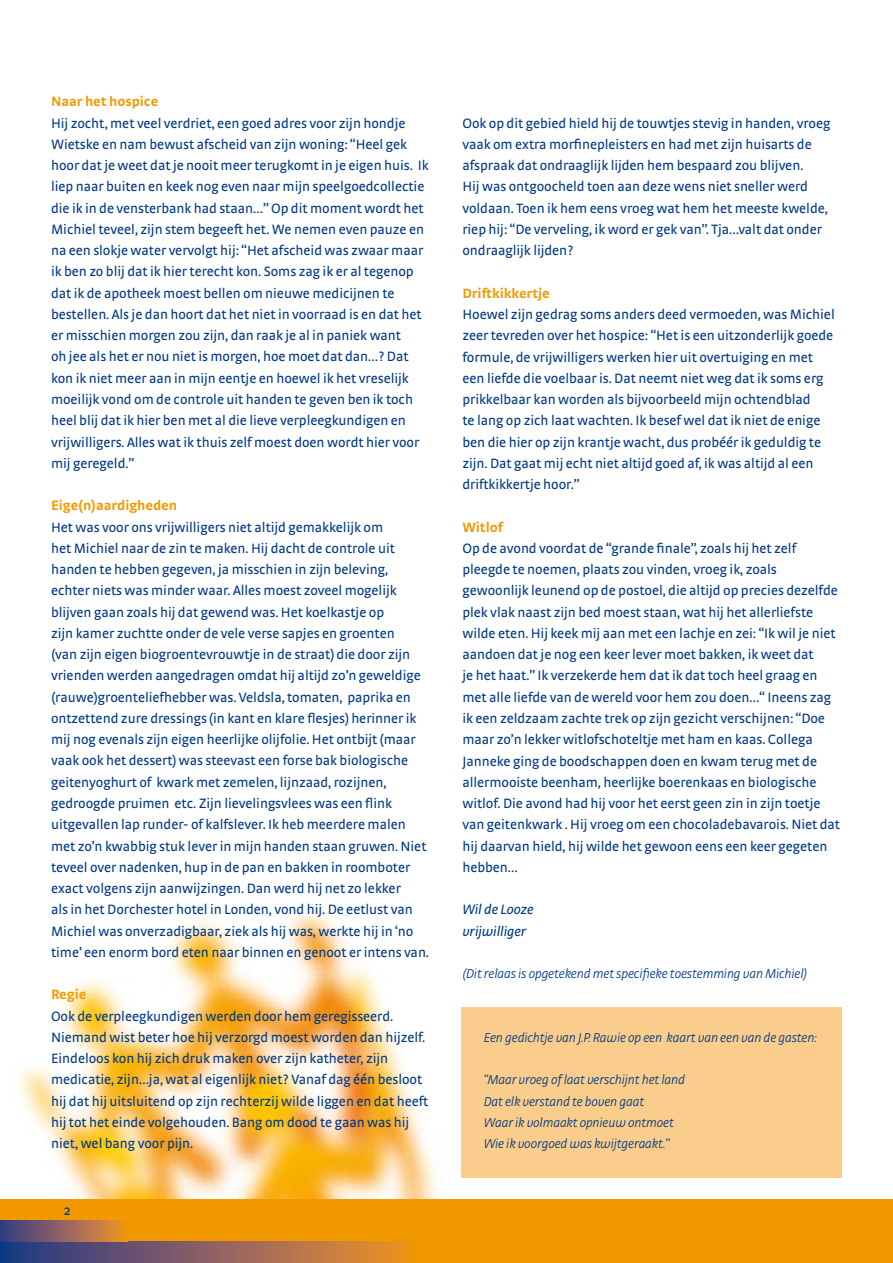
<style>
.page{position:relative;width:893px;height:1263px;background:#fff}
.page>*{position:absolute;margin:0;border:0;box-sizing:border-box;transform-origin:0 0}
.t1{font:14.25px/21.3px "Strada";letter-spacing:-.005em;color:#003883}
.t2{font:700 14.25px "Strada";letter-spacing:-.005em;color:#f39900}
.t3{font:italic 14.25px/21.3px "Strada";letter-spacing:-.005em;color:#003883}
.t4{font:italic 300 13.5px/21.3px "Strada";letter-spacing:-.01em;color:#003883}
</style>
<div class="page">
<img style="left:18px;top:909px;width:417px;height:290px">
<div style="left:0;top:1199px;width:893px;height:64px;background:#f39900"></div>
<svg style="left:0;top:1242px;width:410px;height:21px;background:#88615d"></svg>
<svg style="left:0;top:1220px;width:124px;height:22px;background:#90645b"></svg>
<div style="left:461px;top:1007px;width:381px;height:171px;background:#fbcd8c"></div>
<p class="t2" style="left:51px;top:93px;width:109px">Naar het hospice</p>
<p class="t1" style="left:51px;top:112px;width:379px">Hij zocht, met veel verdriet, een goed adres voor zijn hondje Wietske en nam bewust afscheid van zijn woning: “Heel gek hoor dat je weet dat je nooit meer terugkomt in je eigen huis. Ik liep naar buiten en keek nog even naar mijn speelgoedcollectie die ik in de vensterbank had staan…” Op dit moment wordt het Michiel teveel, zijn stem begeeft het. We nemen even pauze en na een slokje water vervolgt hij: “Het afscheid was zwaar maar ik ben zo blij dat ik hier terecht kon. Soms zag ik er al tegenop dat ik de apotheek moest bellen om nieuwe medicijnen te bestellen. Als je dan hoort dat het niet in voorraad is en dat het er misschien morgen zou zijn, dan raak je al in paniek want<br>oh jee als het er nou niet is morgen, hoe moet dat dan…? Dat kon ik niet meer aan in mijn eentje en hoewel ik het vreselijk moeilijk vond om de controle uit handen te geven ben ik toch heel blij dat ik hier ben met al die lieve verpleegkundigen en vrijwilligers. Alles wat ik thuis zelf moest doen wordt hier voor mij geregeld.”</p>
<p class="t2" style="left:51px;top:497px;width:128px">Eige(n)aardigheden</p>
<p class="t1" style="left:51px;top:516px;width:379px">Het was voor ons vrijwilligers niet altijd gemakkelijk om<br>het Michiel naar de zin te maken. Hij dacht de controle uit handen te hebben gegeven, ja misschien in zijn beleving, echter niets was minder waar. Alles moest zoveel mogelijk blijven gaan zoals hij dat gewend was. Het koelkastje op<br>zijn kamer zuchtte onder de vele verse sapjes en groenten<br>(van zijn eigen biogroentevrouwtje in de straat) die door zijn vrienden werden aangedragen omdat hij altijd zo’n geweldige (rauwe)groenteliefhebber was. Veldsla, tomaten, paprika en ontzettend zure dressings (in kant en klare flesjes) herinner ik mij nog evenals zijn eigen heerlijke olijfolie. Het ontbijt (maar vaak ook het dessert) was steevast een forse bak biologische geitenyoghurt of kwark met zemelen, lijnzaad, rozijnen, gedroogde pruimen etc. Zijn lievelingsvlees was een flink uitgevallen lap runder- of kalfslever. Ik heb meerdere malen met zo’n kwabbig stuk lever in mijn handen staan gruwen. Niet teveel over nadenken, hup in de pan en bakken in roomboter exact volgens zijn aanwijzingen. Dan werd hij net zo lekker<br>als in het Dorchester hotel in Londen, vond hij. De eetlust van Michiel was onverzadigbaar, ziek als hij was, werkte hij in ‘no time’ een enorm bord eten naar binnen en genoot er intens van.</p>
<p class="t2" style="left:51px;top:986px;width:37px">Regie</p>
<p class="t1" style="left:51px;top:1005px;width:379px">Ook de verpleegkundigen werden door hem geregisseerd.<br>Niemand wist beter hoe hij verzorgd moest worden dan hijzelf.<br>Eindeloos kon hij zich druk maken over zijn katheter, zijn medicatie, zijn…ja, wat al eigenlijk niet? Vanaf dag één besloot hij dat hij uitsluitend op zijn rechterzij wilde liggen en dat heeft hij tot het einde volgehouden. Bang om dood te gaan was hij niet, wel bang voor pijn.</p>
<p class="t1" style="left:64px;top:1200px;width:8px">2</p>
<p class="t1" style="left:462px;top:112px;width:370px">Ook op dit gebied hield hij de touwtjes stevig in handen, vroeg vaak om extra morfinepleisters en had met zijn huisarts de afspraak dat ondraaglijk lijden hem bespaard zou blijven.<br>Hij was ontgoocheld toen aan deze wens niet sneller werd voldaan. Toen ik hem eens vroeg wat hem het meeste kwelde, riep hij: “De verveling, ik word er gek van”. Tja…valt dat onder ondraaglijk lijden?</p>
<p class="t2" style="left:462px;top:284px;width:89px">Driftkikkertje</p>
<p class="t1" style="left:462px;top:303px;width:374px">Hoewel zijn gedrag soms anders deed vermoeden, was Michiel zeer tevreden over het hospice: “Het is een uitzonderlijk goede formule, de vrijwilligers werken hier uit overtuiging en met een liefde die voelbaar is. Dat neemt niet weg dat ik soms erg prikkelbaar kan worden als bijvoorbeeld mijn ochtendblad<br>te lang op zich laat wachten. Ik besef wel dat ik niet de enige ben die hier op zijn krantje wacht, dus probéér ik geduldig te zijn. Dat gaat mij echt niet altijd goed af, ik was altijd al een driftkikkertje hoor.”</p>
<p class="t2" style="left:462px;top:518px;width:42px">Witlof</p>
<p class="t1" style="left:462px;top:537px;width:379px">Op de avond voordat de “grande finale”, zoals hij het zelf pleegde te noemen, plaats zou vinden, vroeg ik, zoals gewoonlijk leunend op de postoel, die altijd op precies dezelfde plek vlak naast zijn bed moest staan, wat hij het allerliefste wilde eten. Hij keek mij aan met een lachje en zei: “Ik wil je niet aandoen dat je nog een keer lever moet bakken, ik weet dat<br>je het haat.” Ik verzekerde hem dat ik dat toch heel graag en met alle liefde van de wereld voor hem zou doen…“ Ineens zag ik een zeldzaam zachte trek op zijn gezicht verschijnen: “Doe maar zo’n lekker witlofschoteltje met ham en kaas. Collega Janneke ging de boodschappen doen en kwam terug met de allermooiste beenham, heerlijke boerenkaas en biologische witlof. Die avond had hij voor het eerst geen zin in zijn toetje van geitenkwark . Hij vroeg om een chocoladebavarois. Niet dat hij daarvan hield, hij wilde het gewoon eens een keer gegeten hebben…</p>
<p class="t3" style="left:462px;top:899px;width:73px">Wil de Looze vrijwilliger</p>
<p class="t4" style="left:462px;top:963px;width:346px">(Dit relaas is opgetekend met specifieke toestemming van Michiel)</p>
<p class="t4" style="left:484px;top:1026px;width:335px">Een gedichtje van J.P. Rawie op een kaart van een van de gasten:</p>
<p class="t4" style="left:484px;top:1069px;width:203px">“Maar vroeg of laat verschijnt het land Dat elk verstand te boven gaat<br>Waar ik volmaakt opnieuw ontmoet Wie ik voorgoed was kwijtgeraakt.”</p>
</div>
